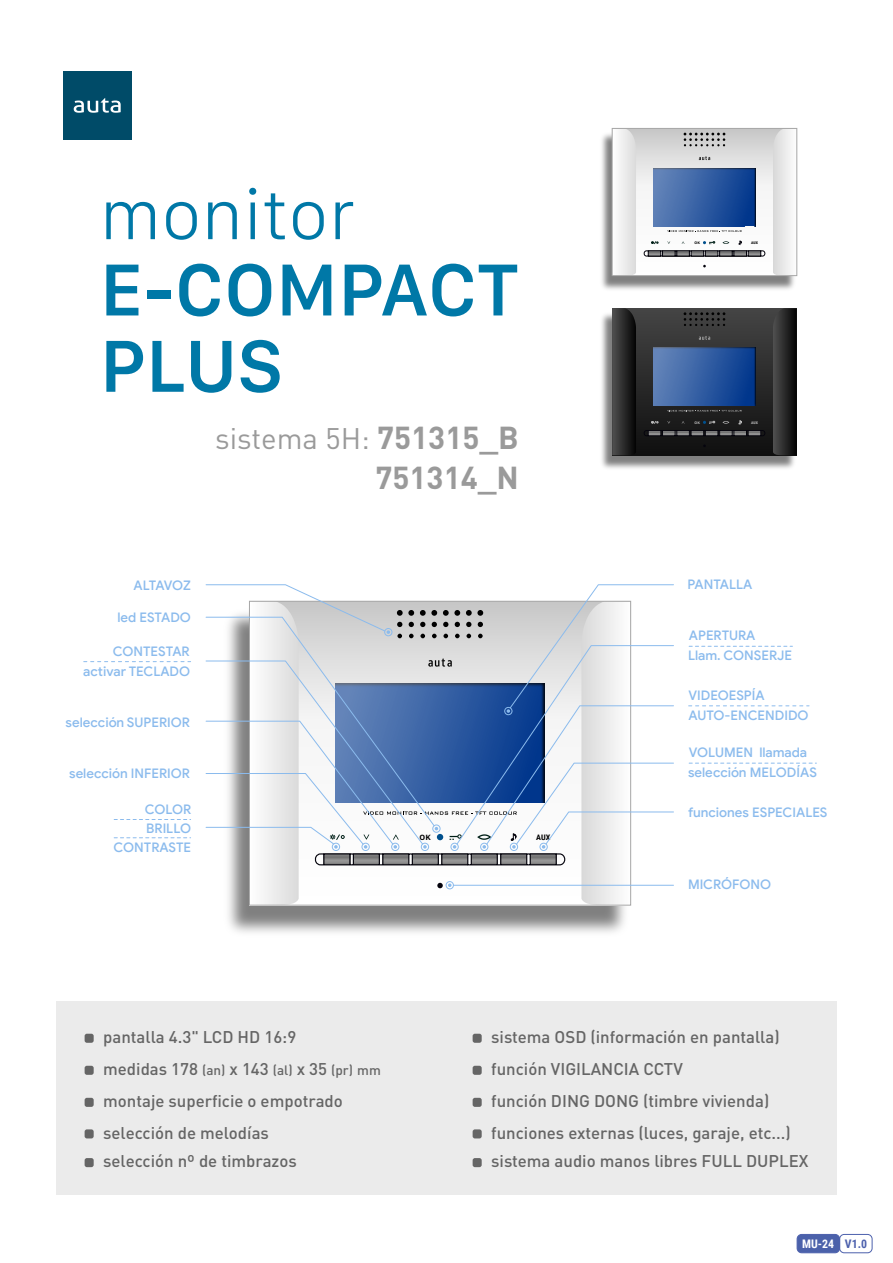
<style>
.page{position:relative;width:893px;height:1263px;background:#fff}
.page>*{position:absolute;margin:0;border:0;box-sizing:border-box;transform-origin:0 0}
.t1{font:600 76.35px/76.3px "San Francisco Text";color:#0078a7}
.t2{font:300 72px "San Francisco Text";color:#0078a7}
.t3{font:700 31.35px "DIN Pro";color:#9a9a9a}
.t4{font:29.4px "DIN Pro";color:#9a9a9a}
.t5{font:500 16.8px "DIN Pro";color:#656565}
.t6{font:500 13.2px/19.8px "Google Sans";color:#8bbbed}
.t7{font:500 13.2px "Google Sans";letter-spacing:-.05em;color:#8bbbed}
.t8{font:700 11.85px "Roboto Condensed";color:#fff}
.t9{font:700 7.95px "San Francisco Text";color:#000;scale:1.07 1}
.t10{font:700 7.5px "Roboto Condensed";color:#000;scale:1.08 1}
.t11{font:700 3.75px "San Francisco Text";color:#000;scale:1.07 1}
.t12{font:700 3.75px "San Francisco Text";color:#bababa;scale:1.07 1}
.t13{font:700 3.6px "Roboto Condensed";color:#000;scale:1.08 1}
.t14{font:700 3.6px "Roboto Condensed";color:#bababa;scale:1.08 1}
.s1{font-weight:700;font-size:31.35px}
.s2{font-size:13.5px}
.s3{color:#4d61ad}
</style>
<div class="page">
<div style="left:839px;top:1234px;width:33px;height:19px;border:1px solid #4d61ad;border-radius:5px"></div>
<div style="left:797px;top:1234px;width:43px;height:19px;background:#4b61aa;border-radius:5px"></div>
<div style="left:797px;top:1234px;width:43px;height:19px;border:1px solid #4d61ad;border-radius:5px"></div>
<img style="left:228px;top:905px;width:402px;height:28px">
<div style="left:56px;top:1001px;width:781px;height:194px;background:#ebebeb"></div>
<div style="left:85px;top:1034px;width:9px;height:9px;background:#656565;border-radius:2px"></div>
<div style="left:473px;top:1034px;width:9px;height:9px;background:#656565;border-radius:2px"></div>
<div style="left:85px;top:1066px;width:9px;height:9px;background:#656565;border-radius:2px"></div>
<div style="left:473px;top:1066px;width:9px;height:9px;background:#656565;border-radius:2px"></div>
<div style="left:85px;top:1098px;width:9px;height:9px;background:#656565;border-radius:2px"></div>
<div style="left:473px;top:1098px;width:9px;height:9px;background:#656565;border-radius:2px"></div>
<div style="left:85px;top:1129px;width:9px;height:9px;background:#656565;border-radius:2px"></div>
<div style="left:473px;top:1129px;width:9px;height:9px;background:#656565;border-radius:2px"></div>
<div style="left:85px;top:1158px;width:9px;height:9px;background:#656565;border-radius:2px"></div>
<div style="left:473px;top:1158px;width:9px;height:9px;background:#656565;border-radius:2px"></div>
<svg style="left:689px;top:646px;width:103px;height:1px"></svg>
<svg style="left:84px;top:661px;width:107px;height:1px"></svg>
<svg style="left:689px;top:763px;width:127px;height:1px"></svg>
<svg style="left:114px;top:819px;width:77px;height:1px"></svg>
<svg style="left:114px;top:837px;width:77px;height:1px"></svg>
<svg style="left:689px;top:705px;width:120px;height:1px"></svg>
<svg style="left:205px;top:584px;width:469px;height:321px"></svg>
<hr style="left:453px;top:885px;width:220px;height:1px;background:#8bbbed">
<img style="left:602px;top:132px;width:195px;height:158px">
<svg style="left:636px;top:130px;width:137px;height:144px"></svg>
<svg style="left:773px;top:130px;width:22px;height:144px"></svg>
<svg style="left:643px;top:240px;width:122px;height:17px"></svg>
<svg style="left:667px;top:230px;width:75px;height:2px"></svg>
<img style="left:654px;top:168px;width:101px;height:58px">
<svg style="left:699px;top:156px;width:11px;height:4px"></svg>
<svg style="left:684px;top:133px;width:41px;height:13px"></svg>
<svg style="left:614px;top:130px;width:22px;height:144px"></svg>
<div style="left:612px;top:128px;width:185px;height:148px;border:1px solid #a7a7a7"></div>
<img style="left:601px;top:314px;width:196px;height:155px">
<div style="left:612px;top:308px;width:185px;height:147px;background:linear-gradient(to bottom,#454545,#0f0f0f)"></div>
<svg style="left:773px;top:308px;width:24px;height:147px;background:#292929"></svg>
<svg style="left:643px;top:430px;width:122px;height:6px"></svg>
<svg style="left:739px;top:420px;width:3px;height:4px"></svg>
<svg style="left:722px;top:421px;width:7px;height:3px"></svg>
<svg style="left:651px;top:421px;width:8px;height:3px"></svg>
<svg style="left:703px;top:421px;width:12px;height:3px"></svg>
<svg style="left:667px;top:410px;width:75px;height:2px"></svg>
<img style="left:654px;top:348px;width:101px;height:58px">
<svg style="left:699px;top:336px;width:11px;height:4px"></svg>
<svg style="left:684px;top:312px;width:41px;height:14px"></svg>
<svg style="left:612px;top:308px;width:24px;height:147px;background:#2a2a2a"></svg>
<div style="left:63px;top:71px;width:69px;height:69px;background:#004b68"></div>
<svg style="left:74px;top:98px;width:47px;height:15px"></svg>
<h2 class="t2" style="left:100px;top:171px;width:257px">monitor</h2>
<h1 class="t1" style="left:100px;top:250px;width:420px">E-COMPACT<br>PLUS</h1>
<h3 class="t4" style="left:215px;top:428px;width:305px">sistema 5H: <span class="s1">751315_B</span></h3>
<h3 class="t3" style="left:376px;top:466px;width:145px">751314_N</h3>
<p class="t7" style="left:134px;top:577px;width:59px">ALTAVOZ</p>
<p class="t6" style="left:117px;top:607px;width:75px">led ESTADO</p>
<p class="t11" style="left:695px;top:240px;width:7px">OK</p>
<p class="t13" style="left:751px;top:241px;width:8px">AUX</p>
<p class="t12" style="left:695px;top:420px;width:7px">OK</p>
<p class="t14" style="left:751px;top:421px;width:8px">AUX</p>
<p class="t6" style="left:687px;top:575px;width:66px">PANTALLA</p>
<p class="t6" style="left:689px;top:626px;width:68px">APERTURA</p>
<p class="t6" style="left:113px;top:641px;width:78px">CONTESTAR</p>
<p class="t6" style="left:688px;top:646px;width:105px">Llam. CONSERJE</p>
<p class="t6" style="left:83px;top:661px;width:108px">activar TECLADO</p>
<p class="t6" style="left:66px;top:713px;width:126px">selección SUPERIOR</p>
<p class="t6" style="left:69px;top:764px;width:122px">selección INFERIOR</p>
<p class="t6" style="left:145px;top:799px;width:48px">COLOR<br>BRILLO</p>
<p class="t6" style="left:114px;top:837px;width:79px">CONTRASTE</p>
<p class="t9" style="left:420px;top:832px;width:12px">OK</p>
<p class="t10" style="left:536px;top:834px;width:15px">AUX</p>
<p class="t6" style="left:688px;top:685px;width:122px">VIDEOESPÍA<br>AUTO-ENCENDIDO</p>
<p class="t6" style="left:688px;top:743px;width:130px">VOLUMEN llamada selección MELODÍAS</p>
<p class="t6" style="left:688px;top:802px;width:141px">funciones ESPECIALES</p>
<p class="t6" style="left:688px;top:874px;width:85px">MICRÓFONO</p>
<p class="t5" style="left:103px;top:1030px;width:195px">pantalla 4.3" LCD HD 16:9</p>
<p class="t5" style="left:491px;top:1030px;width:290px">sistema OSD (información en pantalla)</p>
<p class="t5" style="left:103px;top:1063px;width:279px">medidas 178 <span class="s2">(an)</span> x 143 <span class="s2">(al)</span> x 35 <span class="s2">(pr) mm</span></p>
<p class="t5" style="left:491px;top:1063px;width:193px">función VIGILANCIA CCTV</p>
<p class="t5" style="left:103px;top:1095px;width:241px">montaje superficie o empotrado</p>
<p class="t5" style="left:491px;top:1095px;width:280px">función DING DONG (timbre vivienda)</p>
<p class="t5" style="left:103px;top:1127px;width:167px">selección de melodías</p>
<p class="t5" style="left:491px;top:1127px;width:301px">funciones externas (luces, garaje, etc...)</p>
<p class="t5" style="left:103px;top:1155px;width:195px">selección nº de timbrazos</p>
<p class="t5" style="left:491px;top:1155px;width:319px">sistema audio manos libres FULL DUPLEX</p>
<p class="t8" style="left:802px;top:1239px;width:66px">MU-24 <span class="s3">V1.0</span></p>
</div>
